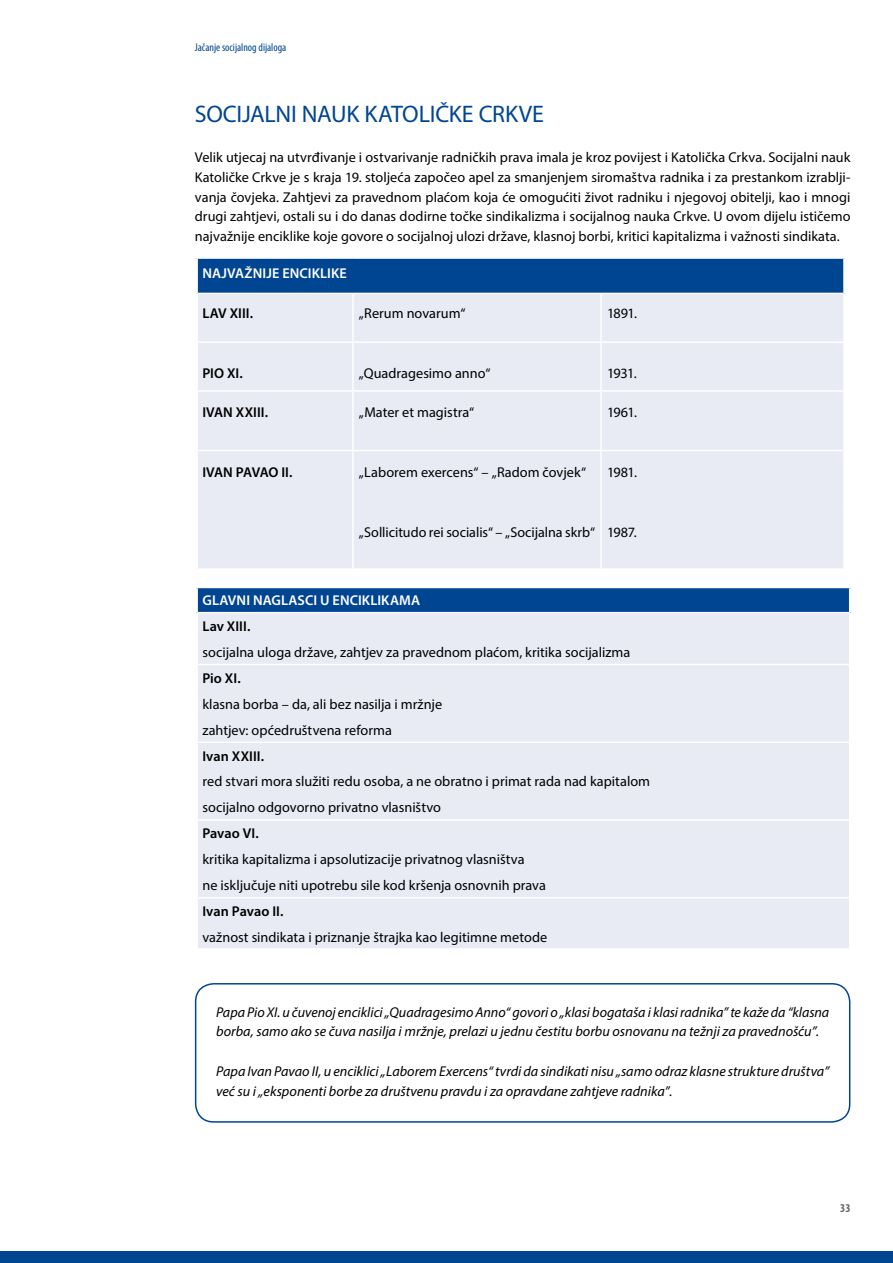
<style>
.page{position:relative;width:893px;height:1263px;background:#fff}
.page>*{position:absolute;margin:0;border:0;box-sizing:border-box;transform-origin:0 0}
.t1{font:24px "Myriad Pro";letter-spacing:-.01em;color:#004591}
.t2{font:14.25px/20px "Myriad Pro";color:#000}
.t3{font:italic 14.25px/19.8px "Myriad Pro";color:#000}
.t4{font:600 14.25px "Myriad Pro";letter-spacing:.005em;color:#000}
.t5{font:600 14.25px "Myriad Pro";letter-spacing:.01em;color:#fff}
.t6{font:600 14.25px "Myriad Pro";letter-spacing:-.03em;color:#000}
.t7{font:700 condensed 12px "Myriad Pro";color:#68676c}
.t8{font:condensed 11.25px "Myriad Pro";color:#004591}
</style>
<div class="page">
<div style="left:0;top:1251px;width:893px;height:12px;background:#004591"></div>
<div style="left:196px;top:257px;width:649px;height:36px;background:#004591"></div>
<div style="left:198px;top:294px;width:645px;height:274px;background:#e8eaf4"></div>
<hr style="left:352px;top:294px;width:2px;height:47px;background:#fff">
<hr style="left:600px;top:294px;width:2px;height:47px;background:#fff">
<hr style="left:352px;top:343px;width:2px;height:47px;background:#fff">
<hr style="left:600px;top:343px;width:2px;height:47px;background:#fff">
<hr style="left:352px;top:392px;width:2px;height:58px;background:#fff">
<hr style="left:600px;top:392px;width:2px;height:58px;background:#fff">
<hr style="left:600px;top:451px;width:2px;height:59px;background:#fff">
<hr style="left:352px;top:510px;width:2px;height:58px;background:#fff">
<hr style="left:600px;top:510px;width:2px;height:58px;background:#fff">
<hr style="left:198px;top:341px;width:155px;height:2px;background:#fff">
<hr style="left:353px;top:341px;width:248px;height:2px;background:#fff">
<hr style="left:601px;top:341px;width:242px;height:2px;background:#fff">
<hr style="left:198px;top:390px;width:155px;height:2px;background:#fff">
<hr style="left:353px;top:390px;width:248px;height:2px;background:#fff">
<hr style="left:601px;top:390px;width:242px;height:2px;background:#fff">
<hr style="left:353px;top:450px;width:248px;height:1px;background:#fff">
<hr style="left:601px;top:450px;width:242px;height:1px;background:#fff">
<hr style="left:352px;top:451px;width:2px;height:59px;background:#fff">
<hr style="left:198px;top:450px;width:155px;height:1px;background:#fff">
<hr style="left:195px;top:256px;width:158px;height:3px;background:#fff">
<hr style="left:195px;top:259px;width:3px;height:34px;background:#fff">
<hr style="left:353px;top:256px;width:248px;height:3px;background:#fff">
<hr style="left:601px;top:256px;width:245px;height:3px;background:#fff">
<hr style="left:843px;top:259px;width:3px;height:34px;background:#fff">
<div style="left:196px;top:587px;width:654px;height:26px;background:#004591"></div>
<div style="left:198px;top:613px;width:651px;height:335px;background:#e8eaf4"></div>
<hr style="left:195px;top:585px;width:657px;height:3px;background:#fff">
<hr style="left:195px;top:588px;width:3px;height:25px;background:#fff">
<hr style="left:849px;top:588px;width:3px;height:25px;background:#fff">
<hr style="left:198px;top:612px;width:651px;height:1px;background:#fff">
<hr style="left:198px;top:664px;width:651px;height:1px;background:#fff">
<hr style="left:198px;top:741px;width:651px;height:2px;background:#fff">
<hr style="left:198px;top:819px;width:651px;height:2px;background:#fff">
<hr style="left:198px;top:897px;width:651px;height:1px;background:#fff">
<div style="left:195px;top:983px;width:655px;height:140px;border:2px solid #004591;border-radius:18px"></div>
<p class="t8" style="left:195px;top:40px;width:93px">Jačanje socijalnog dijaloga</p>
<h1 class="t1" style="left:195px;top:99px;width:350px">SOCIJALNI NAUK KATOLIČKE CRKVE</h1>
<p class="t2" style="left:195px;top:147px;width:657px;text-align:justify">Velik utjecaj na utvrđivanje i ostvarivanje radničkih prava imala je kroz povijest i Katolička Crkva. Socijalni nauk Katoličke Crkve je s kraja 19. stoljeća započeo apel za smanjenjem siromaštva radnika i za prestankom izrablji&shy;vanja čovjeka. Zahtjevi za pravednom plaćom koja će omogućiti život radniku i njegovoj obitelji, kao i mnogi drugi zahtjevi, ostali su i do danas dodirne točke sindikalizma i socijalnog nauka Crkve. U ovom dijelu ističemo najvažnije enciklike koje govore o socijalnoj ulozi države, klasnoj borbi, kritici kapitalizma i važnosti sindikata.</p>
<p class="t5" style="left:202px;top:264px;width:146px">NAJVAŽNIJE ENCIKLIKE</p>
<p class="t4" style="left:202px;top:304px;width:52px">LAV XIII.</p>
<p class="t2" style="left:359px;top:303px;width:108px">„Rerum novarum“</p>
<p class="t2" style="left:607px;top:303px;width:32px">1891.</p>
<p class="t4" style="left:202px;top:364px;width:42px">PIO XI.</p>
<p class="t2" style="left:359px;top:363px;width:133px">„Quadragesimo anno“</p>
<p class="t2" style="left:607px;top:363px;width:31px">1931.</p>
<p class="t4" style="left:202px;top:404px;width:67px">IVAN XXIII.</p>
<p class="t2" style="left:359px;top:402px;width:117px">„Mater et magistra“</p>
<p class="t2" style="left:607px;top:402px;width:32px">1961.</p>
<p class="t6" style="left:202px;top:463px;width:92px">IVAN PAVAO II.</p>
<p class="t2" style="left:359px;top:462px;width:229px">„Laborem exercens“ – „Radom čovjek“</p>
<p class="t2" style="left:607px;top:462px;width:32px">1981.</p>
<p class="t2" style="left:359px;top:522px;width:279px">„Sollicitudo rei socialis“ – „Socijalna skrb“ 1987.</p>
<p class="t5" style="left:202px;top:591px;width:219px">GLAVNI NAGLASCI U ENCIKLIKAMA</p>
<p class="t4" style="left:202px;top:617px;width:50px">Lav XIII.</p>
<p class="t2" style="left:202px;top:642px;width:429px">socijalna uloga države, zahtjev za pravednom plaćom, kritika socijalizma</p>
<p class="t4" style="left:202px;top:669px;width:40px">Pio XI.</p>
<p class="t2" style="left:202px;top:691px;width:241px;line-height:26px">klasna borba – da, ali bez nasilja i mržnje zahtjev: općedruštvena reforma</p>
<p class="t4" style="left:202px;top:747px;width:63px">Ivan XXIII.</p>
<p class="t2" style="left:202px;top:768px;width:449px;line-height:26px">red stvari mora služiti redu osoba, a ne obratno i primat rada nad kapitalom socijalno odgovorno privatno vlasništvo</p>
<p class="t4" style="left:202px;top:824px;width:58px">Pavao VI.</p>
<p class="t2" style="left:202px;top:846px;width:345px;line-height:26px">kritika kapitalizma i apsolutizacije privatnog vlasništva<br>ne isključuje niti upotrebu sile kod kršenja osnovnih prava</p>
<p class="t4" style="left:202px;top:902px;width:83px">Ivan Pavao II.</p>
<p class="t2" style="left:202px;top:927px;width:346px">važnost sindikata i priznanje štrajka kao legitimne metode</p>
<p class="t3" style="left:216px;top:1001px;width:615px">Papa Pio XI. u čuvenoj enciklici „Quadragesimo Anno“ govori o „klasi bogataša i klasi radnika” te kaže da “klasna borba, samo ako se čuva nasilja i mržnje, prelazi u jednu čestitu borbu osnovanu na težnji za pravednošću”.</p>
<p class="t3" style="left:216px;top:1061px;width:614px">Papa Ivan Pavao II, u enciklici „Laborem Exercens“ tvrdi da sindikati nisu „samo odraz klasne strukture društva” već su i „eksponenti borbe za društvenu pravdu i za opravdane zahtjeve radnika”.</p>
<p class="t7" style="left:840px;top:1200px;width:12px">33</p>
</div>
